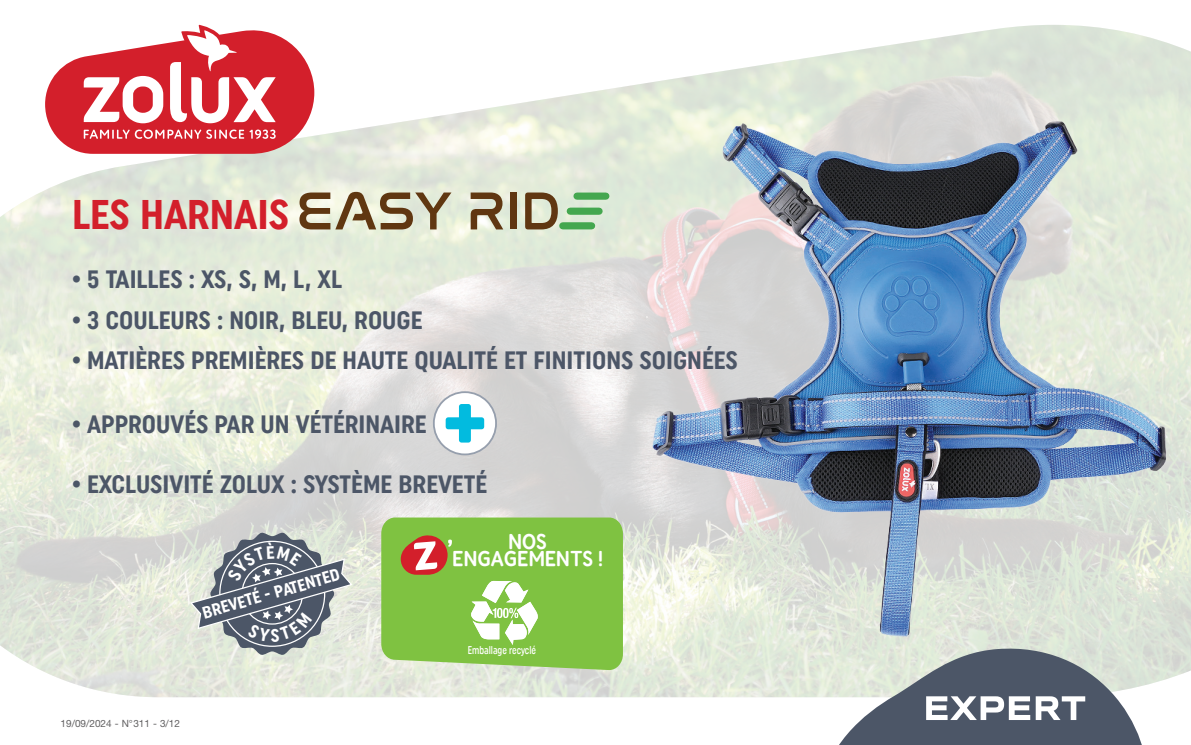
<style>
.page{position:relative;width:1191px;height:745px;background:#fff}
.page>*{position:absolute;margin:0;border:0;box-sizing:border-box;transform-origin:0 0}
.t1{font:41.25px "Uniform Condensed 4";color:#d31f2b}
.t2{font:25px "Uniform Condensed 4";color:#4c5667}
.t3{font:500 semi-condensed 21.88px/17.5px "Fredoka";color:#fff;text-align:center}
.t4{font:16.88px "Uniform Condensed 4";color:#fff}
.t5{font:11.25px "Uniform Condensed 2";color:#fff;scale:.81 1}
.t6{font:10px "Helvetica Neue LT 55 Rm";color:#616061}
</style>
<div class="page">
<img style="left:0;top:25px;width:1191px;height:671px">
<svg style="left:299px;top:192px;width:152px;height:37px;background:#b2a58c"></svg>
<svg style="left:470px;top:192px;width:33px;height:37px"></svg>
<div style="left:510px;top:192px;width:6px;height:37px;background:#603711"></div>
<svg style="left:525px;top:192px;width:33px;height:37px"></svg>
<div style="left:577px;top:192px;width:29px;height:7px;background:#44a74f"></div>
<div style="left:570px;top:207px;width:29px;height:8px;background:#44a74f"></div>
<div style="left:563px;top:222px;width:28px;height:7px;background:#44a74f"></div>
<svg style="left:433px;top:391px;width:64px;height:64px"></svg>
<svg style="left:380px;top:516px;width:244px;height:154px;background:#85c44b"></svg>
<svg style="left:471px;top:580px;width:67px;height:64px"></svg>
<svg style="left:401px;top:533px;width:51px;height:41px"></svg>
<img style="left:651px;top:120px;width:515px;height:517px">
<svg style="left:814px;top:641px;width:340px;height:103px"></svg>
<svg style="left:45px;top:25px;width:269px;height:129px"></svg>
<svg style="left:189px;top:532px;width:164px;height:123px;background:#91989d"></svg>
<h1 class="t1" style="left:72px;top:190px;width:219px">LES HARNAIS</h1>
<p class="t2" style="left:72px;top:264px;width:271px">• 5 TAILLES : XS, S, M, L, XL</p>
<p class="t2" style="left:72px;top:304px;width:352px">• 3 COULEURS : NOIR, BLEU, ROUGE</p>
<p class="t2" style="left:72px;top:345px;width:667px">• MATIÈRES PREMIÈRES DE HAUTE QUALITÉ ET FINITIONS SOIGNÉES</p>
<p class="t2" style="left:72px;top:409px;width:356px">• APPROUVÉS PAR UN VÉTÉRINAIRE</p>
<p class="t2" style="left:72px;top:469px;width:416px">• EXCLUSIVITÉ ZOLUX : SYSTÈME BREVETÉ</p>
<p class="t4" style="left:200px;top:603px;width:143px;rotate:-16deg">BREVETÉ - PATENTED</p>
<p class="t6" style="left:61px;top:717px;width:121px">19/09/2024 - N°311 - 3/12</p>
<p class="t3" style="left:452px;top:532px;width:152px">NOS<br>ENGAGEMENTS !</p>
<p class="t5" style="left:468px;top:643px;width:86px">Emballage recyclé</p>
</div>
